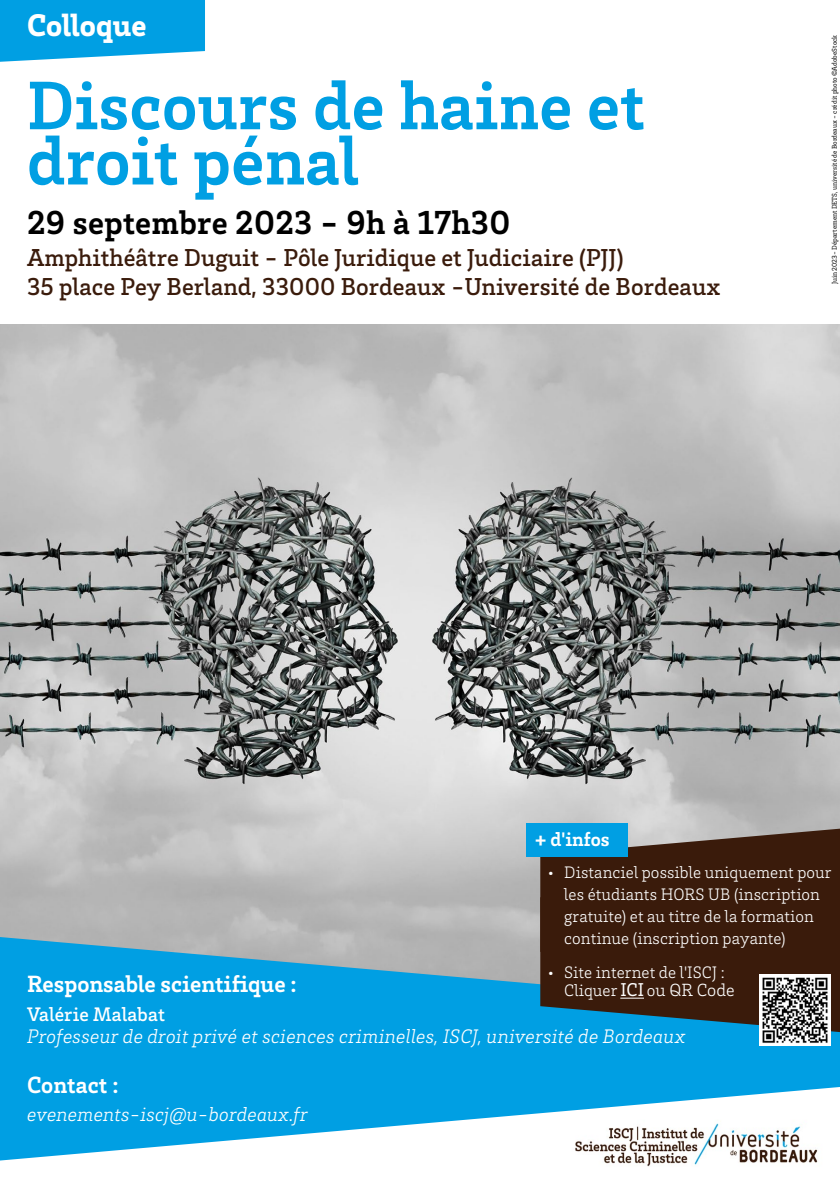
<style>
.page{position:relative;width:840px;height:1191px;background:#fff}
.page>*{position:absolute;margin:0;border:0;box-sizing:border-box;transform-origin:0 0}
.t1{font:700 70.2px/55.2px "Brix Slab";letter-spacing:.005em;color:#009fe3}
.t2{font:700 34.2px "Brix Slab";letter-spacing:.01em;color:#000}
.t3{font:900 32.2px "Brix Slab";letter-spacing:.005em;color:#fff}
.t4{font:500 25px/29px "Brix Slab";letter-spacing:.005em;color:#3a1b0b}
.t5{font:700 24px "Brix Slab";color:#fff}
.t6{font:italic 300 20px "Brix Slab";letter-spacing:.01em;color:#fff}
.t7{font:500 20px "Brix Slab";letter-spacing:.01em;color:#fff}
.t8{font:700 20px "Brix Slab";color:#fff}
.t9{font:19px "Brix Slab";color:#fff}
.t10{font:300 17px/22px "Brix Slab";letter-spacing:.005em;color:#fff}
.t11{font:7px "Brix Slab";color:#000}
.s1{font-weight:700}
.s2{font-size:18px}
</style>
<div class="page">
<img style="left:0;top:325px;width:839px;height:612px">
<svg style="left:0;top:937px;width:839px;height:150px;background:#17a1dc"></svg>
<svg style="left:0;top:1087px;width:839px;height:74px;fill:#009fe3"></svg>
<svg style="left:0;top:0;width:205px;height:62px;background:#16a7e5"></svg>
<img style="left:560px;top:1112px;width:267px;height:55px">
<svg style="left:540px;top:828px;width:299px;height:69px;background:#492f21"></svg>
<svg style="left:540px;top:897px;width:299px;height:135px;background:#342821"></svg>
<div style="left:526px;top:823px;width:101px;height:34px;background:#009fe3"></div>
<img style="left:759px;top:975px;width:71px;height:70px">
<div style="left:620px;top:982px;width:26px;height:20px;background:#3a1b0b"></div>
<svg style="left:620px;top:997px;width:23px;height:1px"></svg>
<h3 class="t3" style="left:27px;top:4px;width:121px">Colloque</h3>
<h1 class="t1" style="left:27px;top:75px;width:619px">Discours de haine et droit pénal</h1>
<h2 class="t2" style="left:27px;top:200px;width:484px">29 septembre 2023 - 9h à 17h30</h2>
<h3 class="t4" style="left:27px;top:242px;width:694px">Amphithéâtre Duguit - Pôle Juridique et Judiciaire (PJJ)<br>35 place Pey Berland, 33000 Bordeaux -Université de Bordeaux</h3>
<p class="t11" style="left:829px;top:284px;width:251px;rotate:-90deg">Juin 2023- Département DETS, université de Bordeaux - crédit photo©AdobeStock</p>
<p class="t8" style="left:535px;top:826px;width:76px">+ d'infos</p>
<p class="t10" style="left:564px;top:860px;width:268px;text-indent:-18px">• Distanciel possible uniquement pour les étudiants HORS UB (inscription gratuite) et au titre de la formation continue (inscription payante)</p>
<p class="t10" style="left:564px;top:962px;width:172px;line-height:18px;text-indent:-18px">• Site internet de l'ISCJ :<br>Cliquer <span class="s1">ICI</span> o<span class="s2">u QR Code</span></p>
<h3 class="t5" style="left:27px;top:967px;width:271px">Responsable scientifique :</h3>
<p class="t7" style="left:27px;top:1001px;width:139px">Valérie Malabat</p>
<p class="t6" style="left:27px;top:1023px;width:659px">Professeur de droit privé et sciences criminelles, ISCJ, université de Bordeaux</p>
<h3 class="t5" style="left:27px;top:1069px;width:93px">Contact :</h3>
<p class="t6" style="left:27px;top:1100px;width:282px">evenements-iscj@u-bordeaux.fr</p>
<p class="t9" style="left:620px;top:977px;width:25px">ICI</p>
</div>
